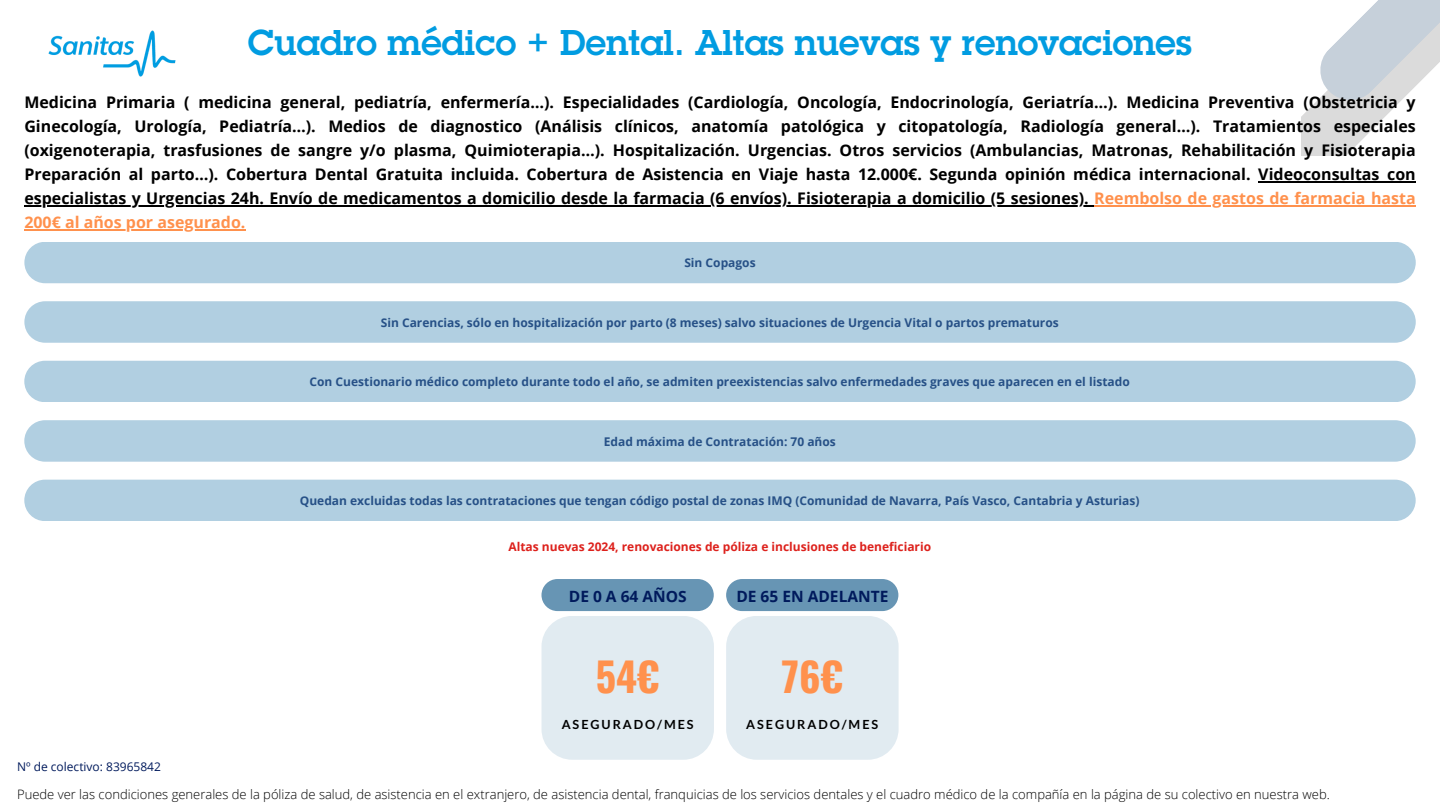
<style>
.page{position:relative;width:1440px;height:810px;background:#fff}
.page>*{position:absolute;margin:0;border:0;box-sizing:border-box;transform-origin:0 0}
.t1{font:700 40px "Oswald";color:#ff914d}
.t2{font:600 35px "Lubalin Graph Std";color:#019ce1}
.t3{font:700 16px/24px "Open Sans";color:#000;text-align:justify}
.t4{font:700 15.5px "Open Sans";color:#001a5c}
.t5{font:300 13px "Open Sans";color:#000}
.t6{font:700 12.6px "Lato";letter-spacing:.155em;color:#000}
.t7{font:700 12px "Open Sans";color:#275187}
.t8{font:700 12px "Open Sans";color:#dd211c}
.t9{font:12px "Open Sans";color:#001a5c}
.s1{color:#ff914d}
</style>
<div class="page">
<img style="left:48px;top:30px;width:128px;height:47px">
<div style="left:24px;top:242px;width:1392px;height:41px;background:#b1cfe1;border-radius:21px"></div>
<div style="left:24px;top:361px;width:1392px;height:41px;background:#b1cfe1;border-radius:21px"></div>
<div style="left:24px;top:420px;width:1392px;height:42px;background:#b1cfe1;border-radius:21px"></div>
<div style="left:24px;top:480px;width:1392px;height:41px;background:#b1cfe1;border-radius:21px"></div>
<svg style="left:1301px;top:0;width:139px;height:156px"></svg>
<hr style="left:1258px;top:181px;width:158px;height:2px;background:#000">
<hr style="left:24px;top:205px;width:1070px;height:2px;background:#000">
<hr style="left:1094px;top:205px;width:322px;height:2px;background:#ff914d">
<hr style="left:24px;top:229px;width:222px;height:2px;background:#ff914d">
<div style="left:24px;top:301px;width:1392px;height:42px;background:#b1cfe1;border-radius:21px"></div>
<div style="left:726px;top:579px;width:172px;height:32px;background:#6795b4;border-radius:16px"></div>
<div style="left:541px;top:616px;width:173px;height:144px;background:#e1ebf1;border-radius:31px"></div>
<div style="left:726px;top:616px;width:173px;height:144px;background:#e1ebf1;border-radius:31px"></div>
<div style="left:541px;top:579px;width:173px;height:32px;background:#6795b4;border-radius:16px"></div>
<p class="t2" style="left:248px;top:30px;width:946px">Cuadro médico + Dental. Altas nuevas y renovaciones</p>
<p class="t3" style="left:24px;top:90px;width:1393px">Medicina Primaria ( medicina general, pediatría, enfermería…). Especialidades (Cardiología, Oncología, Endocrinología, Geriatría…). Medicina Preventiva (Obstetricia y Ginecología, Urología, Pediatría…). Medios de diagnostico (Análisis clínicos, anatomía patológica y citopatología, Radiología general…). Tratamientos especiales (oxigenoterapia, trasfusiones de sangre y/o plasma, Quimioterapia…). Hospitalización. Urgencias. Otros servicios (Ambulancias, Matronas, Rehabilitación y Fisioterapia Preparación al parto…). Cobertura Dental Gratuita incluida. Cobertura de Asistencia en Viaje hasta 12.000€. Segunda opinión médica internacional. Videoconsultas con especialistas y Urgencias 24h. Envío de medicamentos a domicilio desde la farmacia (6 envíos). Fisioterapia a domicilio (5 sesiones). <span class="s1">Reembolso de gastos de farmacia hasta 200€ al años por asegurado.</span></p>
<p class="t7" style="left:684px;top:254px;width:73px">Sin Copagos</p>
<p class="t7" style="left:381px;top:314px;width:680px">Sin Carencias, sólo en hospitalización por parto (8 meses) salvo situaciones de Urgencia Vital o partos prematuros</p>
<p class="t7" style="left:310px;top:373px;width:822px">Con Cuestionario médico completo durante todo el año, se admiten preexistencias salvo enfermedades graves que aparecen en el listado</p>
<p class="t7" style="left:604px;top:433px;width:234px">Edad máxima de Contratación: 70 años</p>
<p class="t7" style="left:300px;top:492px;width:841px">Quedan excluidas todas las contrataciones que tengan código postal de zonas IMQ (Comunidad de Navarra, País Vasco, Cantabria y Asturias)</p>
<p class="t8" style="left:508px;top:538px;width:424px">Altas nuevas 2024, renovaciones de póliza e inclusiones de beneficiario</p>
<p class="t4" style="left:569px;top:585px;width:119px">DE 0 A 64 AÑOS</p>
<p class="t4" style="left:736px;top:585px;width:154px">DE 65 EN ADELANTE</p>
<p class="t9" style="left:17px;top:759px;width:145px">Nº de colectivo: 83965842</p>
<p class="t1" style="left:596px;top:645px;width:65px">54€</p>
<p class="t6" style="left:562px;top:717px;width:134px">ASEGURADO/MES</p>
<p class="t6" style="left:746px;top:717px;width:134px">ASEGURADO/MES</p>
<p class="t1" style="left:782px;top:645px;width:63px">76€</p>
<p class="t5" style="left:17px;top:785px;width:1314px">Puede ver las condiciones generales de la póliza de salud, de asistencia en el extranjero, de asistencia dental, franquicias de los servicios dentales y el cuadro médico de la compañía en la página de su colectivo en nuestra web.</p>
</div>
